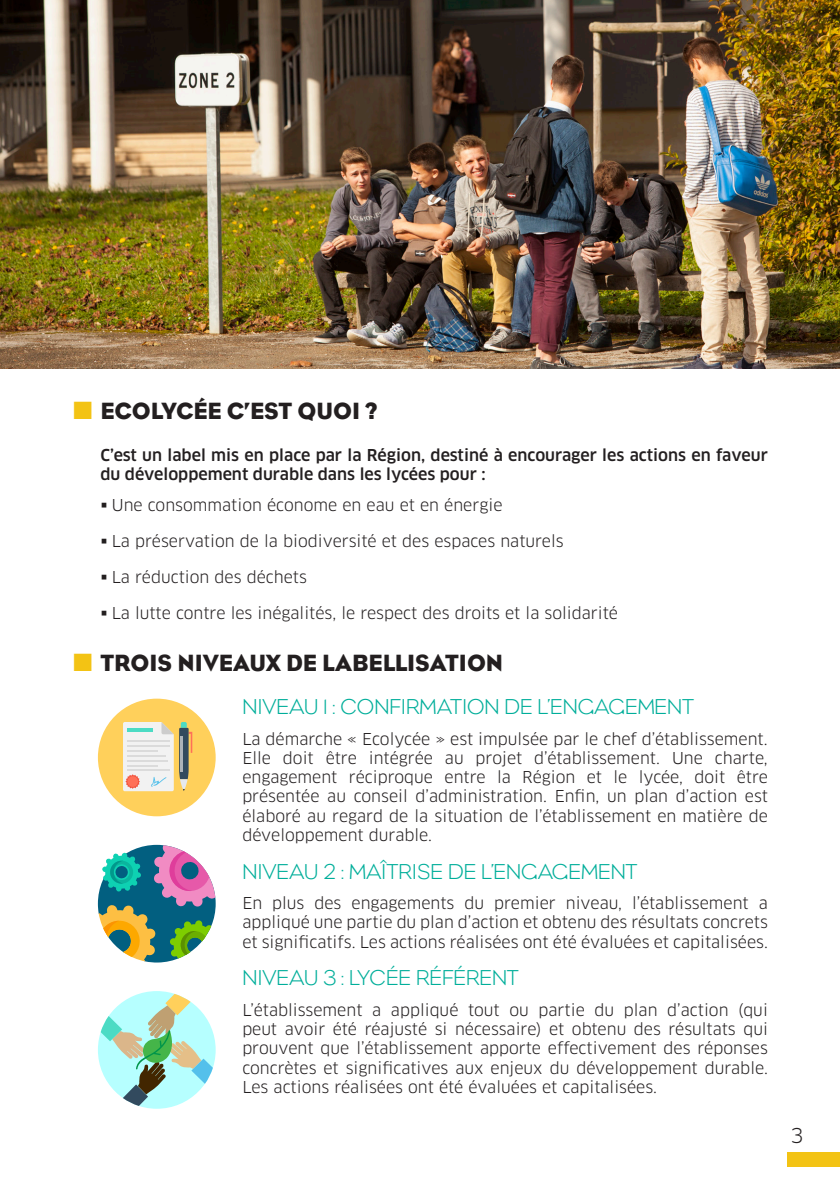
<style>
.page{position:relative;width:840px;height:1191px;background:#fff}
.page>*{position:absolute;margin:0;border:0;box-sizing:border-box;transform-origin:0 0}
.t1{font:24px "Eagle";color:#231f20}
.Petit_petit_titre_co{font:300 22px "Eagle";color:#00ae9a}
.t2{font:20px "Clan Pro";color:#231f20}
.Texte_2{font:16px/19.2px "Clan Pro";color:#231f20;text-align:justify}
.Chapeau{font:500 16px/19.2px "Clan Pro";color:#231f20}
</style>
<div class="page">
<img style="left:0;top:0;width:839px;height:369px">
<svg style="left:101px;top:993px;width:112px;height:113px"></svg>
<svg style="left:98px;top:845px;width:117px;height:117px"></svg>
<div style="left:98px;top:698px;width:117px;height:118px;background:#ffd05b;border-radius:50%"></div>
<svg style="left:123px;top:722px;width:69px;height:69px;background:#dad4c3"></svg>
<div style="left:787px;top:1152px;width:52px;height:14px;background:#f3c314"></div>
<p class="t1" style="left:100px;top:396px;width:278px">ECOLYCÉE C’EST QUOI ?</p>
<p class="Chapeau" style="left:100px;top:445px;width:668px">C’est un label mis en place par la Région, destiné à encourager les actions en faveur du développement durable dans les lycées pour :</p>
<p class="Texte_2" style="left:100px;top:495px;width:403px">▪ Une consommation économe en eau et en énergie</p>
<p class="Texte_2" style="left:100px;top:531px;width:464px">▪ La préservation de la biodiversité et des espaces naturels</p>
<p class="Texte_2" style="left:100px;top:567px;width:208px">▪ La réduction des déchets</p>
<p class="Texte_2" style="left:100px;top:604px;width:519px">▪ La lutte contre les inégalités, le respect des droits et la solidarité</p>
<p class="t1" style="left:100px;top:648px;width:404px">TROIS NIVEAUX DE LABELLISATION</p>
<p class="Petit_petit_titre_co" style="left:242px;top:693px;width:453px">NIVEAU 1 : CONFIRMATION DE L’ENGAGEMENT</p>
<p class="Texte_2" style="left:242px;top:729px;width:527px">La démarche « Ecolycée » est impulsée par le chef d’établissement.<br>Elle doit être intégrée au projet d’établissement. Une charte, engagement réciproque entre la Région et le lycée, doit être présentée au conseil d’administration. Enfin, un plan d’action est élaboré au regard de la situation de l’établissement en matière de développement durable.</p>
<p class="Petit_petit_titre_co" style="left:242px;top:857px;width:396px">NIVEAU 2 : MAÎTRISE DE L’ENGAGEMENT</p>
<p class="Texte_2" style="left:242px;top:893px;width:526px">En plus des engagements du premier niveau, l’établissement a appliqué une partie du plan d’action et obtenu des résultats concrets et significatifs. Les actions réalisées ont été évaluées et capitalisées.</p>
<p class="Petit_petit_titre_co" style="left:242px;top:964px;width:278px">NIVEAU 3 : LYCÉE RÉFÉRENT</p>
<p class="Texte_2" style="left:242px;top:1000px;width:527px">L’établissement a appliqué tout ou partie du plan d’action (qui peut avoir été réajusté si nécessaire) et obtenu des résultats qui prouvent que l’établissement apporte effectivement des réponses concrètes et significatives aux enjeux du développement durable.<br>Les actions réalisées ont été évaluées et capitalisées.</p>
<p class="t2" style="left:790px;top:1123px;width:15px">3</p>
</div>
